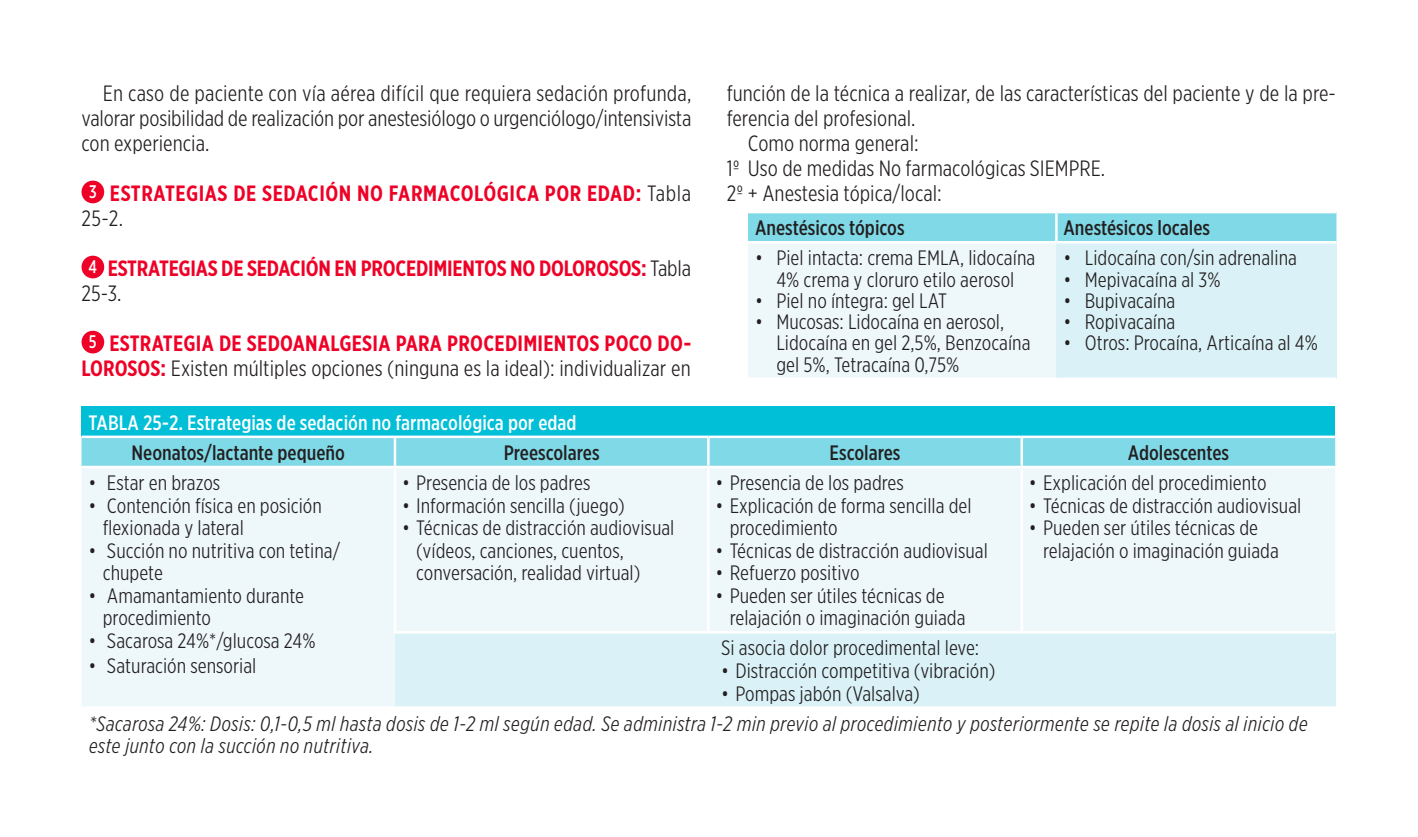
<style>
.page{position:relative;width:1418px;height:837px;background:#fff}
.page>*{position:absolute;margin:0;border:0;box-sizing:border-box;transform-origin:0 0}
.t1{font:300 21.25px/25px "Gotham X Narr S Sm";color:#231f20;text-align:justify}
.t2{font:700 21.25px/25px "Gotham X Narr S Sm";letter-spacing:-.01em;color:#ef0027}
.t3{font:700 21.25px/25px "Gotham X Narr S Sm";letter-spacing:.025em;color:#ef0027}
.t4{font:300 20px/22.5px "Gotham X Narr S Sm";color:#231f20}
.t5{font:italic 300 20px/22.5px "Gotham X Narr S Sm";color:#231f20}
.t6{font:500 20px "Gotham X Narr S Sm";color:#231f20}
.t7{font:500 20px "Gotham X Narr S Sm";color:#fff}
.s1{font-weight:500;font-size:17.5px;color:#fff}
.s2{font-weight:300;color:#231f20}
.s3{font-weight:700;color:#ef0027}
</style>
<div class="page">
<div style="left:81px;top:180px;width:23px;height:23px;background:#ef0027;border-radius:50%"></div>
<div style="left:81px;top:255px;width:23px;height:23px;background:#ef0027;border-radius:50%"></div>
<div style="left:81px;top:330px;width:23px;height:23px;background:#ef0027;border-radius:50%"></div>
<div style="left:748px;top:213px;width:588px;height:28px;background:#80d9e7"></div>
<div style="left:748px;top:242px;width:308px;height:136px;background:#eef8fb"></div>
<div style="left:1056px;top:242px;width:280px;height:136px;background:#daf2f7"></div>
<hr style="left:1055px;top:213px;width:2px;height:28px;background:#fff">
<hr style="left:748px;top:377px;width:308px;height:3px;background:#fff">
<hr style="left:1056px;top:377px;width:280px;height:3px;background:#fff">
<hr style="left:748px;top:241px;width:308px;height:2px;background:#fff">
<hr style="left:1056px;top:241px;width:280px;height:2px;background:#fff">
<div style="left:81px;top:406px;width:1254px;height:30px;background:#00bfd7"></div>
<div style="left:81px;top:438px;width:1254px;height:27px;background:#80d9e7"></div>
<div style="left:82px;top:468px;width:1253px;height:238px;background:#eef8fb"></div>
<div style="left:395px;top:632px;width:940px;height:75px;background:#daf2f7"></div>
<hr style="left:394px;top:438px;width:2px;height:27px;background:#fff">
<hr style="left:707px;top:438px;width:2px;height:27px;background:#fff">
<hr style="left:1020px;top:438px;width:3px;height:27px;background:#fff">
<hr style="left:707px;top:468px;width:2px;height:163px;background:#fff">
<hr style="left:1020px;top:468px;width:3px;height:163px;background:#fff">
<hr style="left:81px;top:435px;width:314px;height:3px;background:#fff">
<hr style="left:395px;top:435px;width:313px;height:3px;background:#fff">
<hr style="left:708px;top:435px;width:313px;height:3px;background:#fff">
<hr style="left:1021px;top:435px;width:314px;height:3px;background:#fff">
<hr style="left:394px;top:468px;width:2px;height:163px;background:#fff">
<hr style="left:394px;top:631px;width:314px;height:2px;background:#fff">
<hr style="left:708px;top:631px;width:313px;height:2px;background:#fff">
<hr style="left:1021px;top:631px;width:314px;height:2px;background:#fff">
<hr style="left:395px;top:706px;width:313px;height:2px;background:#fff">
<hr style="left:708px;top:706px;width:313px;height:2px;background:#fff">
<hr style="left:1021px;top:706px;width:315px;height:2px;background:#fff">
<p class="t1" style="left:82px;top:80px;width:611px;text-indent:21px">En caso de paciente con vía aérea difícil que requiera sedación profunda, valorar posibilidad de realización por anestesiólogo o urgenciólogo/intensivista con experiencia.</p>
<p class="t3" style="left:82px;top:180px;width:611px;text-indent:8px"><span class="s1">3</span> ESTRATEGIAS DE SEDACIÓN NO FARMACOLÓGICA POR EDAD: <span class="s2">Tabla<br>25-2.</span></p>
<p class="t2" style="left:81px;top:255px;width:611px;text-indent:7px"><span class="s1">4</span> ESTRATEGIAS DE SEDACIÓN EN PROCEDIMIENTOS NO DOLOROSOS: <span class="s2">Tabla<br>25-3.</span></p>
<p class="t1" style="left:81px;top:330px;width:611px;text-align:center"><span class="s1">5</span> <span class="s3">ESTRATEGIA DE SEDOANALGESIA PARA PROCEDIMIENTOS POCO DO-<br>LOROSOS:</span> Existen múltiples opciones (ninguna es la ideal): individualizar en</p>
<p class="t1" style="left:726px;top:80px;width:611px">función de la técnica a realizar, de las características del paciente y de la pre-</p>
<p class="t1" style="left:726px;top:105px;width:190px">ferencia del profesional.</p>
<p class="t1" style="left:748px;top:130px;width:172px">Como norma general:</p>
<p class="t1" style="left:726px;top:155px;width:380px">1º Uso de medidas No farmacológicas SIEMPRE.</p>
<p class="t1" style="left:726px;top:180px;width:217px">2º + Anestesia tópica/local:</p>
<p class="t6" style="left:755px;top:215px;width:151px">Anestésicos tópicos</p>
<p class="t6" style="left:1063px;top:215px;width:148px">Anestésicos locales</p>
<p class="t4" style="left:755px;top:247px;width:282px;line-height:21.2px;text-align:center">• Piel intacta: crema EMLA, lidocaína<br>4% crema y cloruro etilo aerosol</p>
<p class="t4" style="left:755px;top:289px;width:193px">• Piel no íntegra: gel LAT</p>
<p class="t4" style="left:776px;top:311px;width:256px;line-height:21.2px;text-indent:-21px">• Mucosas: Lidocaína en aerosol,<br>Lidocaína en gel 2,5%, Benzocaína gel 5%, Tetracaína 0,75%</p>
<p class="t4" style="left:1063px;top:246px;width:235px">• Lidocaína con/sin adrenalina</p>
<p class="t4" style="left:1063px;top:267px;width:159px">• Mepivacaína al 3%</p>
<p class="t4" style="left:1063px;top:289px;width:113px">• Bupivacaína</p>
<p class="t4" style="left:1063px;top:310px;width:113px">• Ropivacaína</p>
<p class="t4" style="left:1063px;top:331px;width:256px">• Otros: Procaína, Articaína al 4%</p>
<p class="t7" style="left:89px;top:409px;width:489px">TABLA 25-2. Estrategias de sedación no farmacológica por edad</p>
<p class="t6" style="left:132px;top:440px;width:215px">Neonatos/lactante pequeño</p>
<p class="t6" style="left:504px;top:440px;width:97px">Preescolares</p>
<p class="t6" style="left:829px;top:440px;width:72px">Escolares</p>
<p class="t6" style="left:1127px;top:440px;width:103px">Adolescentes</p>
<p class="t4" style="left:89px;top:471px;width:133px">• Estar en brazos</p>
<p class="t4" style="left:103px;top:493px;width:220px;text-indent:-14px">• Contención física en posición flexionada y lateral</p>
<p class="t4" style="left:103px;top:538px;width:239px;text-indent:-14px">• Succión no nutritiva con tetina/ chupete</p>
<p class="t4" style="left:103px;top:583px;width:203px;text-indent:-14px">• Amamantamiento durante procedimiento</p>
<p class="t4" style="left:89px;top:628px;width:228px">• Sacarosa 24%*/glucosa 24%</p>
<p class="t4" style="left:89px;top:653px;width:169px">• Saturación sensorial</p>
<p class="t4" style="left:402px;top:471px;width:190px">• Presencia de los padres</p>
<p class="t4" style="left:402px;top:493px;width:224px">• Información sencilla (juego)</p>
<p class="t4" style="left:416px;top:516px;width:260px;text-indent:-14px">• Técnicas de distracción audiovisual (vídeos, canciones, cuentos, conversación, realidad virtual)</p>
<p class="t4" style="left:715px;top:471px;width:190px">• Presencia de los padres</p>
<p class="t4" style="left:729px;top:493px;width:243px;text-indent:-14px">• Explicación de forma sencilla del procedimiento</p>
<p class="t4" style="left:715px;top:538px;width:274px">• Técnicas de distracción audiovisual</p>
<p class="t4" style="left:715px;top:561px;width:146px">• Refuerzo positivo</p>
<p class="t4" style="left:729px;top:583px;width:237px;text-indent:-14px">• Pueden ser útiles técnicas de relajación o imaginación guiada</p>
<p class="t4" style="left:1028px;top:471px;width:239px">• Explicación del procedimiento</p>
<p class="t4" style="left:1028px;top:493px;width:274px">• Técnicas de distracción audiovisual</p>
<p class="t4" style="left:1043px;top:516px;width:237px;text-indent:-14px">• Pueden ser útiles técnicas de relajación o imaginación guiada</p>
<p class="t4" style="left:721px;top:636px;width:260px">Si asocia dolor procedimental leve:</p>
<p class="t4" style="left:721px;top:658px;width:276px">• Distracción competitiva (vibración)</p>
<p class="t4" style="left:721px;top:681px;width:200px">• Pompas jabón (Valsalva)</p>
<p class="t5" style="left:89px;top:711px;width:1220px">*Sacarosa 24%: Dosis: 0,1-0,5 ml hasta dosis de 1-2 ml según edad. Se administra 1-2 min previo al procedimiento y posteriormente se repite la dosis al inicio de este junto con la succión no nutritiva.</p>
</div>
